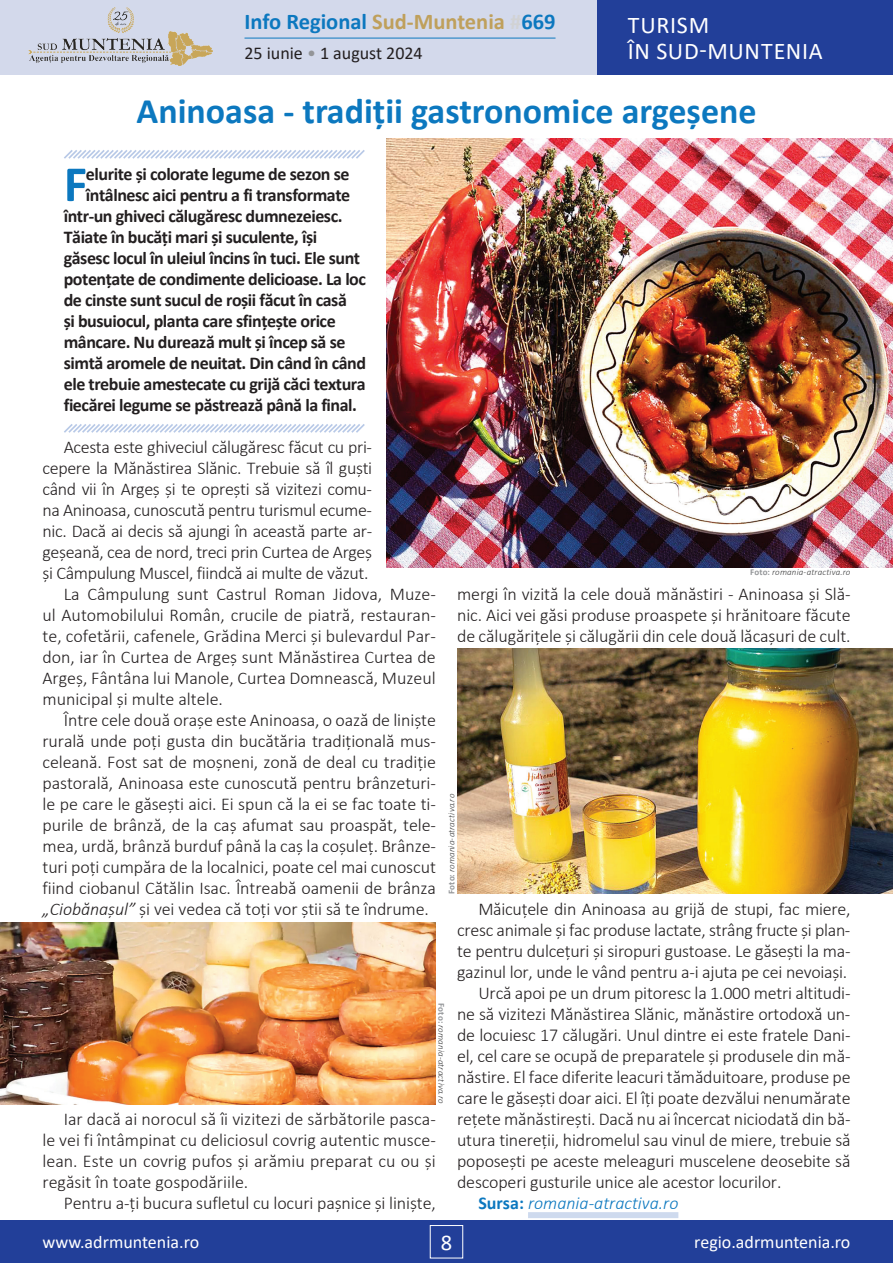
<style>
.page{position:relative;width:893px;height:1263px;background:#fff}
.page>*{position:absolute;margin:0;border:0;box-sizing:border-box;transform-origin:0 0}
.t1{font:700 51.15px "Calibri";color:#0c78bf}
.t2{font:700 36px "Calibri";color:#0c78bf}
.t3{font:24px/25.5px "Calibri";letter-spacing:.03em;color:#fff}
.t4{font:700 22.5px "Calibri";color:#0c78bf}
.t5{font:22.5px "Calibri";color:#fff}
.t6{font:300 18px/21px "Calibri";letter-spacing:-.01em;color:#231f20;text-align:justify}
.t7{font:700 18px "Calibri";letter-spacing:-.025em;color:#231f20}
.t8{font:18px "Calibri";color:#fff}
.t9{font:italic 300 18px "Calibri";color:#0c78bf}
.t10{font:18px "Calibri";color:#231f20}
.t11{font:italic 300 9px "Calibri";letter-spacing:.015em;color:#3e3e3f}
.s1{color:#bfa05c}
.s2{color:#d1d2d4}
.s3{color:#939598}
.s4{font-style:italic}
.s5{font-weight:700;font-style:normal;color:#939598}
.s6{font-weight:700;font-style:normal}
</style>
<div class="page">
<div style="left:0;top:1220px;width:893px;height:43px;background:#223f99"></div>
<div style="left:430px;top:1225px;width:33px;height:33px;border:1px solid #fff"></div>
<div style="left:0;top:0;width:893px;height:75px;background:#d3d9eb"></div>
<div style="left:597px;top:0;width:296px;height:75px;background:#223f99"></div>
<hr style="left:244px;top:38px;width:311px;height:1px;background:#0c78bf">
<img style="left:28px;top:7px;width:185px;height:59px">
<svg style="left:64px;top:150px;width:301px;height:9px"></svg>
<svg style="left:64px;top:424px;width:301px;height:9px"></svg>
<div style="left:528px;top:1212px;width:150px;height:6px;background:#cedaee"></div>
<img style="left:386px;top:138px;width:507px;height:429px">
<img style="left:457px;top:648px;width:436px;height:246px">
<img style="left:0;top:923px;width:436px;height:181px">
<p class="t4" style="left:244px;top:6px;width:313px">Info Regional <span class="s1">Sud-Muntenia</span> <span class="s2">#</span>669</p>
<p class="t10" style="left:244px;top:41px;width:180px">25 iunie <span class="s3">•</span> 1 august 2024</p>
<h3 class="t3" style="left:628px;top:12px;width:197px">TURISM<br>ÎN SUD-MUNTENIA</h3>
<h2 class="t2" style="left:137px;top:86px;width:621px">Aninoasa - tradiții gastronomice argeșene</h2>
<h1 class="t1" style="left:64px;top:148px;width:25px">F</h1>
<p class="t7" style="left:86px;top:161px;width:265px">elurite și colorate legume de sezon se</p>
<p class="t7" style="left:86px;top:182px;width:266px">întâlnesc aici pentru a fi transformate</p>
<p class="t7" style="left:64px;top:203px;width:280px">într-un ghiveci călugăresc dumnezeiesc.</p>
<p class="t7" style="left:64px;top:224px;width:255px">Tăiate în bucăți mari și suculente, își</p>
<p class="t7" style="left:64px;top:245px;width:298px">găsesc locul în uleiul încins în tuci. Ele sunt</p>
<p class="t7" style="left:64px;top:266px;width:304px">potențate de condimente delicioase. La loc</p>
<p class="t7" style="left:64px;top:287px;width:285px">de cinste sunt sucul de roșii făcut în casă</p>
<p class="t7" style="left:64px;top:308px;width:273px">și busuiocul, planta care sfințește orice</p>
<p class="t7" style="left:64px;top:329px;width:283px">mâncare. Nu durează mult și încep să se</p>
<p class="t7" style="left:64px;top:350px;width:304px">simtă aromele de neuitat. Din când în când</p>
<p class="t7" style="left:64px;top:371px;width:304px">ele trebuie amestecate cu grijă căci textura</p>
<p class="t7" style="left:64px;top:392px;width:295px">fiecărei legume se păstrează până la final.</p>
<p class="t6" style="left:64px;top:436px;width:310px">Acesta este ghiveciul călugăresc făcut cu pri-</p>
<p class="t6" style="left:43px;top:457px;width:331px">cepere la Mănăstirea Slănic. Trebuie să îl guști</p>
<p class="t6" style="left:43px;top:478px;width:331px">când vii în Argeș și te oprești să vizitezi comu-</p>
<p class="t6" style="left:43px;top:499px;width:331px">na Aninoasa, cunoscută pentru turismul ecume-</p>
<p class="t6" style="left:43px;top:520px;width:331px">nic. Dacă ai decis să ajungi în această parte ar-</p>
<p class="t6" style="left:43px;top:541px;width:331px">geșeană, cea de nord, treci prin Curtea de Argeș</p>
<p class="t6" style="left:43px;top:562px;width:327px">și Câmpulung Muscel, fiindcă ai multe de văzut.</p>
<p class="t6" style="left:64px;top:583px;width:374px">La Câmpulung sunt Castrul Roman Jidova, Muze-</p>
<p class="t6" style="left:43px;top:604px;width:395px">ul Automobilului Român, crucile de piatră, restauran-</p>
<p class="t6" style="left:43px;top:625px;width:395px">te, cofetării, cafenele, Grădina Merci și bulevardul Par-</p>
<p class="t6" style="left:43px;top:646px;width:395px">don, iar în Curtea de Argeș sunt Mănăstirea Curtea de</p>
<p class="t6" style="left:43px;top:667px;width:395px">Argeș, Fântâna lui Manole, Curtea Domnească, Muzeul</p>
<p class="t6" style="left:43px;top:688px;width:182px">municipal și multe altele.</p>
<p class="t6" style="left:64px;top:709px;width:374px">Între cele două orașe este Aninoasa, o oază de liniște</p>
<p class="t6" style="left:43px;top:730px;width:395px">rurală unde poți gusta din bucătăria tradițională mus-</p>
<p class="t6" style="left:43px;top:752px;width:395px">celeană. Fost sat de moșneni, zonă de deal cu tradiție</p>
<p class="t6" style="left:43px;top:773px;width:395px">pastorală, Aninoasa este cunoscută pentru brânzeturi-</p>
<p class="t6" style="left:43px;top:794px;width:395px">le pe care le găsești aici. Ei spun că la ei se fac toate ti-</p>
<p class="t6" style="left:43px;top:815px;width:395px">purile de brânză, de la caș afumat sau proaspăt, tele-</p>
<p class="t6" style="left:43px;top:836px;width:395px">mea, urdă, brânză burduf până la caș la coșuleț. Brânze-</p>
<p class="t6" style="left:43px;top:857px;width:395px">turi poți cumpăra de la localnici, poate cel mai cunoscut</p>
<p class="t6" style="left:43px;top:878px;width:395px">fiind ciobanul Cătălin Isac. Întreabă oamenii de brânza</p>
<p class="t6" style="left:43px;top:899px;width:388px"><span class="s4">„Ciobănașul”</span> și vei vedea că toți vor știi să te îndrume.</p>
<p class="t11" style="left:750px;top:567px;width:102px"><span class="s5">Foto:</span> romania-atractiva.ro</p>
<p class="t6" style="left:457px;top:583px;width:395px">mergi în vizită la cele două mănăstiri - Aninoasa și Slă&shy;nic. Aici vei găsi produse proaspete și hrănitoare făcute de călugărițele și călugării din cele două lăcașuri de cult.</p>
<p class="t11" style="left:446px;top:894px;width:102px;rotate:-90deg"><span class="s5">Foto:</span> romania-atractiva.ro</p>
<p class="t6" style="left:478px;top:898px;width:374px">Măicuțele din Aninoasa au grijă de stupi, fac miere,</p>
<p class="t6" style="left:457px;top:919px;width:395px">cresc animale și fac produse lactate, strâng fructe și plan-</p>
<p class="t6" style="left:457px;top:940px;width:395px">te pentru dulcețuri și siropuri gustoase. Le găsești la ma-</p>
<p class="t6" style="left:457px;top:961px;width:392px">gazinul lor, unde le vând pentru a-i ajuta pe cei nevoiași.</p>
<p class="t6" style="left:478px;top:982px;width:374px">Urcă apoi pe un drum pitoresc la 1.000 metri altitudi-</p>
<p class="t6" style="left:457px;top:1003px;width:395px">ne să vizitezi Mănăstirea Slănic, mănăstire ortodoxă un-</p>
<p class="t6" style="left:457px;top:1024px;width:395px">de locuiesc 17 călugări. Unul dintre ei este fratele Dani-</p>
<p class="t6" style="left:457px;top:1045px;width:395px">el, cel care se ocupă de preparatele și produsele din mă-</p>
<p class="t6" style="left:457px;top:1066px;width:395px">năstire. El face diferite leacuri tămăduitoare, produse pe</p>
<p class="t6" style="left:457px;top:1087px;width:395px">care le găsești doar aici. El îți poate dezvălui nenumărate</p>
<p class="t6" style="left:457px;top:1108px;width:395px">rețete mănăstirești. Dacă nu ai încercat niciodată din bă-</p>
<p class="t6" style="left:457px;top:1129px;width:395px">utura tinereții, hidromelul sau vinul de miere, trebuie să</p>
<p class="t6" style="left:457px;top:1150px;width:395px">poposești pe aceste meleaguri muscelene deosebite să</p>
<p class="t6" style="left:457px;top:1171px;width:326px">descoperi gusturile unice ale acestor locurilor.</p>
<p class="t9" style="left:478px;top:1192px;width:202px"><span class="s6">Sursa:</span> romania-atractiva.ro</p>
<p class="t11" style="left:447px;top:1003px;width:102px;rotate:90deg"><span class="s5">Foto:</span> romania-atractiva.ro</p>
<p class="t6" style="left:43px;top:1109px;width:395px;text-indent:21px">Iar dacă ai norocul să îi vizitezi de sărbătorile pasca&shy;le vei fi întâmpinat cu deliciosul covrig autentic musce&shy;lean. Este un covrig pufos și arămiu preparat cu ou și regăsit în toate gospodăriile.</p>
<p class="t6" style="left:64px;top:1193px;width:374px">Pentru a-ți bucura sufletul cu locuri pașnice și liniște,</p>
<p class="t8" style="left:43px;top:1230px;width:158px">www.adrmuntenia.ro</p>
<p class="t5" style="left:441px;top:1226px;width:13px">8</p>
<p class="t8" style="left:694px;top:1230px;width:158px">regio.adrmuntenia.ro</p>
</div>
